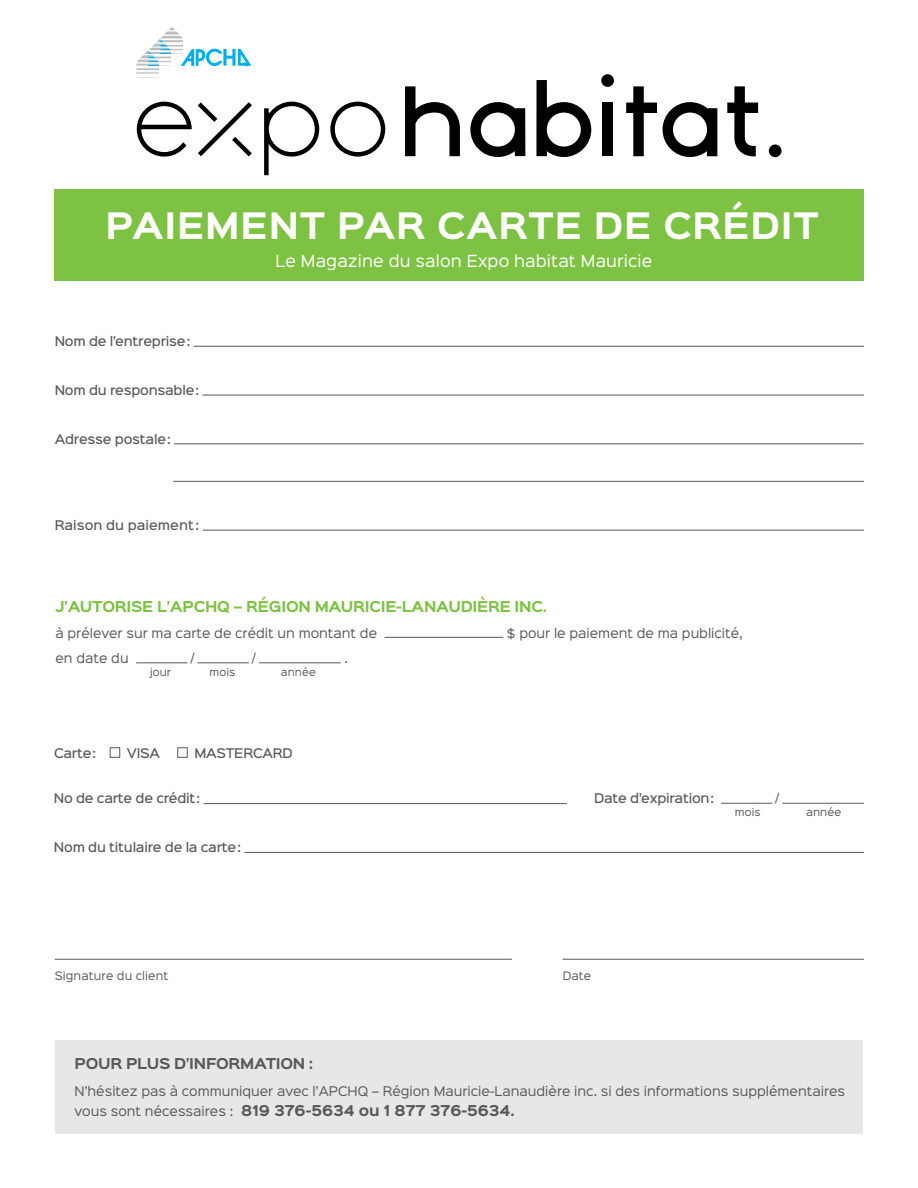
<style>
.page{position:relative;width:918px;height:1188px;background:#fff}
.page>*{position:absolute;margin:0;border:0;box-sizing:border-box;transform-origin:0 0}
.t1{font:700 32.85px "Sinkin Sans 700";color:#fff}
.t2{font:15px "Sinkin Sans 400";letter-spacing:.01em;color:#fff}
.t3{font:700 13.5px "Sinkin Sans 700";letter-spacing:-.02em;color:#7dc242}
.t4{font:700 13.5px "Sinkin Sans 700";color:#58595b}
.t5{font:700 13.5px "Sinkin Sans 700";letter-spacing:-.02em;color:#58595b}
.t6{font:12px "Sinkin Sans 400";color:#58595b}
.t7{font:500 12px "Sinkin Sans 500";letter-spacing:-.02em;color:#58595b}
.t8{font:500 12px "Sinkin Sans 500";color:#58595b}
.t9{font:10.5px "Sinkin Sans 400";letter-spacing:.01em;color:#58595b}
.t10{font:9.75px "Sinkin Sans 400";color:#58595b}
.s1{font-family:"Sinkin Sans 400";font-weight:400;font-size:12px}
</style>
<div class="page">
<div style="left:602px;top:102px;width:11px;height:54px;background:#000"></div>
<svg style="left:626px;top:86px;width:31px;height:70px"></svg>
<svg style="left:536px;top:80px;width:55px;height:77px"></svg>
<svg style="left:405px;top:86px;width:55px;height:70px"></svg>
<svg style="left:663px;top:102px;width:54px;height:55px"></svg>
<svg style="left:470px;top:102px;width:55px;height:55px"></svg>
<svg style="left:727px;top:86px;width:31px;height:70px"></svg>
<div style="left:769px;top:144px;width:13px;height:13px;background:#000;border-radius:50%"></div>
<div style="left:601px;top:74px;width:13px;height:13px;background:#000;border-radius:50%"></div>
<svg style="left:330px;top:102px;width:55px;height:55px"></svg>
<svg style="left:198px;top:102px;width:54px;height:54px"></svg>
<svg style="left:137px;top:102px;width:55px;height:55px"></svg>
<svg style="left:264px;top:102px;width:55px;height:73px"></svg>
<svg style="left:136px;top:27px;width:115px;height:47px"></svg>
<div style="left:55px;top:189px;width:809px;height:91px;background:#7dc242"></div>
<div style="left:56px;top:1040px;width:807px;height:94px;background:#e6e7e8"></div>
<hr style="left:194px;top:346px;width:670px;height:1px;background:#58595b">
<hr style="left:202px;top:395px;width:662px;height:1px;background:#58595b">
<hr style="left:174px;top:444px;width:690px;height:1px;background:#58595b">
<hr style="left:173px;top:481px;width:691px;height:1px;background:#58595b">
<hr style="left:203px;top:530px;width:661px;height:1px;background:#58595b">
<hr style="left:385px;top:637px;width:118px;height:1px;background:#58595b">
<hr style="left:136px;top:663px;width:51px;height:1px;background:#58595b">
<hr style="left:198px;top:663px;width:51px;height:1px;background:#58595b">
<hr style="left:259px;top:663px;width:82px;height:1px;background:#58595b">
<hr style="left:55px;top:959px;width:457px;height:1px;background:#58595b">
<hr style="left:563px;top:959px;width:301px;height:1px;background:#58595b">
<div style="left:110px;top:747px;width:10px;height:11px;border:1px solid #58595b"></div>
<div style="left:177px;top:747px;width:11px;height:11px;border:1px solid #58595b"></div>
<hr style="left:203px;top:803px;width:364px;height:1px;background:#58595b">
<hr style="left:721px;top:803px;width:51px;height:1px;background:#58595b">
<hr style="left:782px;top:803px;width:82px;height:1px;background:#58595b">
<hr style="left:244px;top:852px;width:620px;height:1px;background:#58595b">
<h1 class="t1" style="left:105px;top:208px;width:29px">PAIEMENT</h1>
<h1 class="t1" style="left:337px;top:208px;width:30px">PAR</h1>
<h1 class="t1" style="left:437px;top:208px;width:30px">CARTE</h1>
<h1 class="t1" style="left:594px;top:208px;width:28px">DE</h1>
<h1 class="t1" style="left:663px;top:208px;width:27px">CRÉDIT</h1>
<p class="t2" style="left:276px;top:249px;width:378px">Le Magazine du salon Expo habitat Mauricie</p>
<p class="t7" style="left:55px;top:331px;width:137px">Nom de l’entreprise:</p>
<p class="t7" style="left:55px;top:380px;width:146px">Nom du responsable:</p>
<p class="t7" style="left:55px;top:428px;width:118px">Adresse postale:</p>
<p class="t8" style="left:55px;top:515px;width:146px">Raison du paiement :</p>
<p class="t3" style="left:56px;top:599px;width:128px">J’AUTORISE L’APC</p>
<p class="t3" style="left:205px;top:599px;width:343px">HQ – RÉGION MAURICIE-LANAUDIÈRE INC.</p>
<p class="t6" style="left:56px;top:623px;width:323px">à prélever sur ma carte de crédit un montant de</p>
<p class="t6" style="left:507px;top:623px;width:237px">$ pour le paiement de ma publicité,</p>
<p class="t6" style="left:56px;top:648px;width:75px">en date du</p>
<p class="t6" style="left:191px;top:648px;width:4px">/</p>
<p class="t6" style="left:253px;top:648px;width:4px">/</p>
<p class="t6" style="left:344px;top:648px;width:5px">.</p>
<p class="t10" style="left:150px;top:663px;width:22px">jour</p>
<p class="t10" style="left:210px;top:663px;width:27px">mois</p>
<p class="t10" style="left:281px;top:663px;width:37px">année</p>
<p class="t7" style="left:54px;top:743px;width:44px">Carte:</p>
<p class="t7" style="left:127px;top:743px;width:35px">VISA</p>
<p class="t7" style="left:194px;top:743px;width:100px">MASTERCARD</p>
<p class="t7" style="left:54px;top:788px;width:148px">No de carte de crédit:</p>
<p class="t7" style="left:594px;top:788px;width:121px">Date d’expiration:</p>
<p class="t6" style="left:776px;top:788px;width:4px">/</p>
<p class="t7" style="left:54px;top:837px;width:188px">Nom du titulaire de la carte:</p>
<p class="t10" style="left:735px;top:804px;width:27px">mois</p>
<p class="t10" style="left:806px;top:804px;width:37px">année</p>
<p class="t9" style="left:55px;top:967px;width:115px">Signature du client</p>
<p class="t9" style="left:563px;top:967px;width:30px">Date</p>
<p class="t5" style="left:75px;top:1057px;width:240px">POUR PLUS D’INFORMATION :</p>
<p class="t6" style="left:75px;top:1081px;width:772px">N’hésitez pas à communiquer avec l’APCHQ – Région Mauricie-Lanaudière inc. si des informations supplémentaires</p>
<p class="t4" style="left:75px;top:1103px;width:441px"><span class="s1">vous sont nécessaires :</span> 819 376-5634 OU 1 877 376-5634.</p>
</div>
